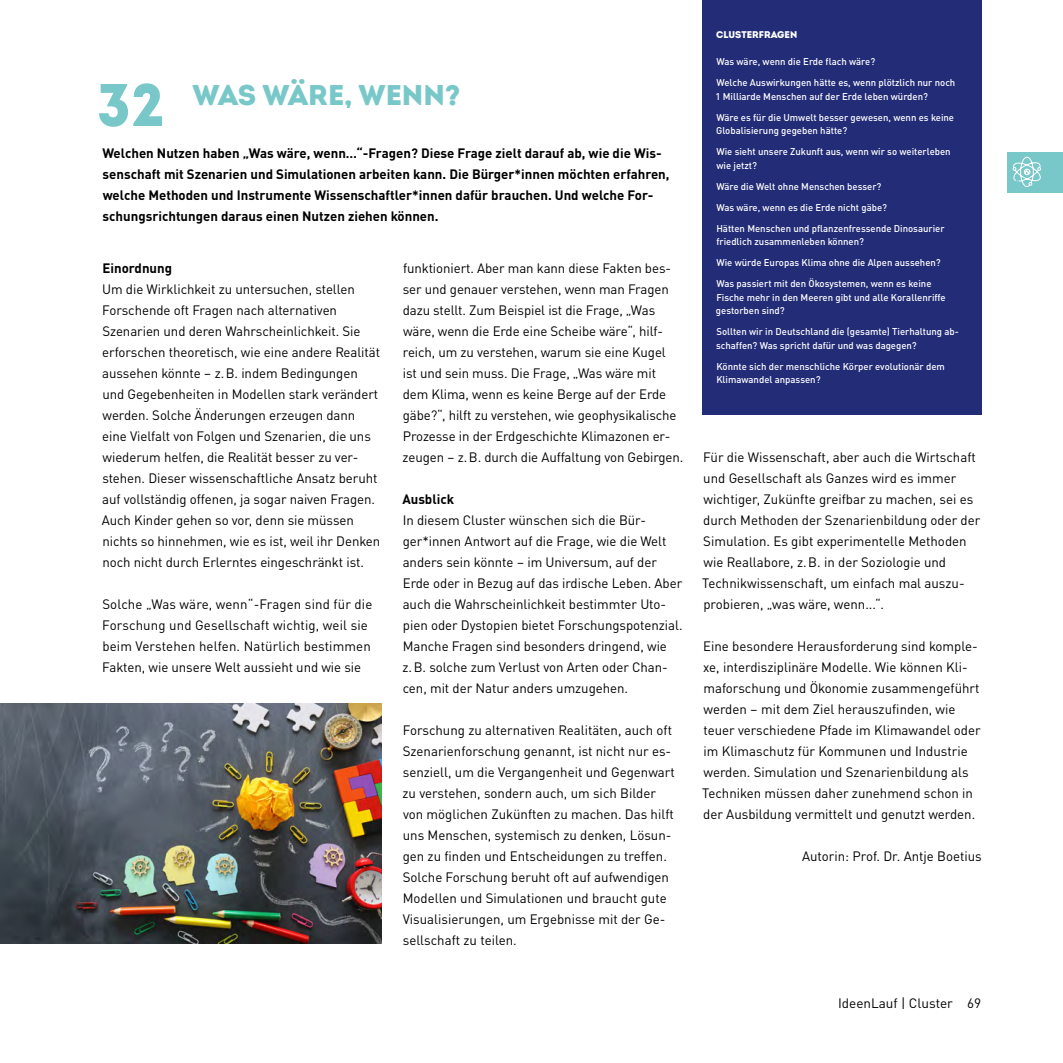
<style>
.page{position:relative;width:1063px;height:1063px;background:#fff}
.page>*{position:absolute;margin:0;border:0;box-sizing:border-box;transform-origin:0 0}
.t1{font:60px "Intro Black Alt";color:#78c7c9}
.t2{font:28.5px "Intro Black Alt";color:#78c7c9}
.t3{font:13.5px/21px "DIN Pro";letter-spacing:-.005em;color:#000}
.t4{font:700 13.5px/21px "DIN Pro";color:#000}
.t5{font:500 9.75px/21px "DIN Pro";color:#fff}
.t6{font:9.75px "Intro Black Alt";color:#fff}
</style>
<div class="page">
<div style="left:703px;top:0;width:279px;height:414px;background:#232c77"></div>
<img style="left:0;top:704px;width:381px;height:240px">
<div style="left:1007px;top:152px;width:56px;height:41px;background:#78c7c9"></div>
<svg style="left:1012px;top:157px;width:29px;height:30px"></svg>
<h2 class="t2" style="left:192px;top:76px;width:269px">WAS WÄRE, WENN?</h2>
<p class="t4" style="left:102px;top:141px;width:569px">Welchen Nutzen haben „Was wäre, wenn…“-Fragen? Diese Frage zielt darauf ab, wie die Wis&shy;senschaft mit Szenarien und Simulationen arbeiten kann. Die Bürger*innen möchten erfahren, welche Methoden und Instrumente Wissenschaftler*innen dafür brauchen. Und welche For&shy;schungsrichtungen daraus einen Nutzen ziehen können.</p>
<h1 class="t1" style="left:97px;top:65px;width:70px">32</h1>
<p class="t4" style="left:103px;top:257px;width:71px">Einordnung</p>
<p class="t3" style="left:102px;top:278px;width:280px">Um die Wirklichkeit zu untersuchen, stellen Forschende oft Fragen nach alternativen Szenarien und deren Wahrscheinlichkeit. Sie erforschen theoretisch, wie eine andere Realität aussehen könnte – z.B. indem Bedingungen und Gegebenheiten in Modellen stark verändert werden. Solche Änderungen erzeugen dann eine Vielfalt von Folgen und Szenarien, die uns wiederum helfen, die Realität besser zu ver&shy;stehen. Dieser wissenschaftliche Ansatz beruht auf vollständig offenen, ja sogar naiven Fragen.<br>Auch Kinder gehen so vor, denn sie müssen nichts so hinnehmen, wie es ist, weil ihr Denken noch nicht durch Erlerntes eingeschränkt ist.</p>
<p class="t3" style="left:102px;top:593px;width:272px">Solche „Was wäre, wenn“-Fragen sind für die Forschung und Gesellschaft wichtig, weil sie beim Verstehen helfen. Natürlich bestimmen Fakten, wie unsere Welt aussieht und wie sie</p>
<p class="t3" style="left:403px;top:257px;width:282px">funktioniert. Aber man kann diese Fakten bes&shy;ser und genauer verstehen, wenn man Fragen dazu stellt. Zum Beispiel ist die Frage, „Was wäre, wenn die Erde eine Scheibe wäre“, hilf&shy;reich, um zu verstehen, warum sie eine Kugel<br>ist und sein muss. Die Frage, „Was wäre mit dem Klima, wenn es keine Berge auf der Erde gäbe?“, hilft zu verstehen, wie geophysikalische Prozesse in der Erdgeschichte Klimazonen er&shy;zeugen – z.B. durch die Auffaltung von Gebirgen.</p>
<p class="t4" style="left:402px;top:488px;width:53px">Ausblick</p>
<p class="t3" style="left:403px;top:509px;width:282px">In diesem Cluster wünschen sich die Bür&shy;ger*innen Antwort auf die Frage, wie die Welt anders sein könnte – im Universum, auf der Erde oder in Bezug auf das irdische Leben. Aber auch die Wahrscheinlichkeit bestimmter Uto&shy;pien oder Dystopien bietet Forschungspotenzial.<br>Manche Fragen sind besonders dringend, wie z.B. solche zum Verlust von Arten oder Chan&shy;cen, mit der Natur anders umzugehen.</p>
<p class="t3" style="left:403px;top:719px;width:274px">Forschung zu alternativen Realitäten, auch oft Szenarienforschung genannt, ist nicht nur es&shy;senziell, um die Vergangenheit und Gegenwart zu verstehen, sondern auch, um sich Bilder von möglichen Zukünften zu machen. Das hilft uns Menschen, systemisch zu denken, Lösun&shy;gen zu finden und Entscheidungen zu treffen.<br>Solche Forschung beruht oft auf aufwendigen Modellen und Simulationen und braucht gute Visualisierungen, um Ergebnisse mit der Ge&shy;sellschaft zu teilen.</p>
<p class="t6" style="left:716px;top:28px;width:82px">CLUSTERFRAGEN</p>
<p class="t5" style="left:716px;top:50px;width:241px">Was wäre, wenn die Erde flach wäre?<br>Welche Auswirkungen hätte es, wenn plötzlich nur noch</p>
<p class="t5" style="left:715px;top:85px;width:240px">1 Milliarde Menschen auf der Erde leben würden?<br>Wäre es für die Umwelt besser gewesen, wenn es keine</p>
<p class="t5" style="left:716px;top:119px;width:236px">Globalisierung gegeben hätte?<br>Wie sieht unsere Zukunft aus, wenn wir so weiterleben</p>
<p class="t5" style="left:716px;top:154px;width:230px">wie jetzt?<br>Wäre die Welt ohne Menschen besser?<br>Was wäre, wenn es die Erde nicht gäbe?<br>Hätten Menschen und pflanzenfressende Dinosaurier</p>
<p class="t5" style="left:716px;top:230px;width:226px">friedlich zusammenleben können?<br>Wie würde Europas Klima ohne die Alpen aussehen?<br>Was passiert mit den Ökosystemen, wenn es keine</p>
<p class="t5" style="left:716px;top:290px;width:231px;line-height:13.5px">Fische mehr in den Meeren gibt und alle Korallenriffe gestorben sind?</p>
<p class="t5" style="left:716px;top:324px;width:244px;line-height:13.5px">Sollten wir in Deutschland die (gesamte) Tierhaltung ab&shy;schaffen? Was spricht dafür und was dagegen?</p>
<p class="t5" style="left:716px;top:359px;width:230px;line-height:13.5px">Könnte sich der menschliche Körper evolutionär dem<br>Klimawandel anpassen?</p>
<p class="t3" style="left:702px;top:446px;width:280px">Für die Wissenschaft, aber auch die Wirtschaft und Gesellschaft als Ganzes wird es immer wichtiger, Zukünfte greifbar zu machen, sei es durch Methoden der Szenarienbildung oder der Simulation. Es gibt experimentelle Methoden wie Reallabore, z.B. in der Soziologie und Technikwissenschaft, um einfach mal auszu&shy;probieren, „was wäre, wenn...“.</p>
<p class="t3" style="left:702px;top:635px;width:280px">Eine besondere Herausforderung sind komple&shy;xe, interdisziplinäre Modelle. Wie können Kli&shy;maforschung und Ökonomie zusammengeführt werden – mit dem Ziel herauszufinden, wie teuer verschiedene Pfade im Klimawandel oder im Klimaschutz für Kommunen und Industrie werden. Simulation und Szenarienbildung als Techniken müssen daher zunehmend schon in der Ausbildung vermittelt und genutzt werden.</p>
<p class="t3" style="left:802px;top:845px;width:181px">Autorin: Prof. Dr. Antje Boetius</p>
<p class="t3" style="left:838px;top:992px;width:145px">IdeenLauf | Cluster 69</p>
</div>
